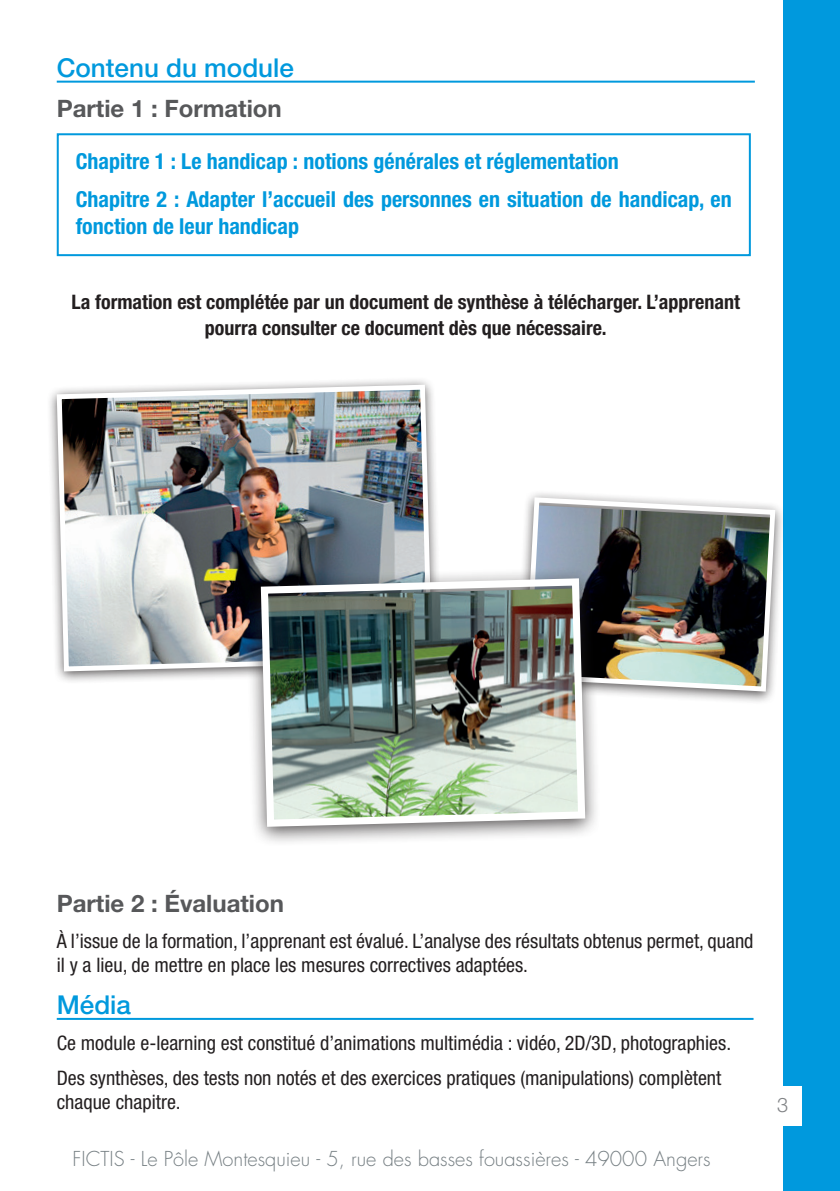
<style>
.page{position:relative;width:840px;height:1191px;background:#fff}
.page>*{position:absolute;margin:0;border:0;box-sizing:border-box;transform-origin:0 0}
.t1{font:500 26px "Helvetica Neue";color:#09d}
.t2{font:700 24px "Helvetica Neue";color:#57585a}
.t3{font:700 condensed 22px/37.8px "Helvetica Neue";color:#09d}
.t4{font:condensed 20px/24px "Helvetica Neue";color:#231f20}
.t5{font:700 condensed 20px/26.4px "Helvetica Neue";color:#231f20;text-align:center}
.t6{font:300 20px "Futura";color:#767f83}
.t7{font:300 20px "Helvetica Neue";color:#808285}
</style>
<div class="page">
<div style="left:782px;top:0;width:57px;height:1191px;background:#09d"></div>
<div style="left:764px;top:1086px;width:37px;height:39px;background:#fff"></div>
<hr style="left:57px;top:81px;width:697px;height:2px;background:#09d">
<hr style="left:57px;top:1018px;width:696px;height:2px;background:#09d">
<div style="left:57px;top:133px;width:693px;height:123px;border:2px solid #09d"></div>
<div style="left:46px;top:377px;width:396px;height:308px;background:#231f20;opacity:.75"></div>
<img style="left:54px;top:382px;width:380px;height:292px">
<div style="left:514px;top:490px;width:271px;height:214px;background:#231f20;opacity:.75"></div>
<img style="left:522px;top:495px;width:255px;height:199px">
<div style="left:245px;top:566px;width:355px;height:280px;background:#231f20;opacity:.75"></div>
<img style="left:257px;top:574px;width:331px;height:256px">
<h1 class="t1" style="left:57px;top:52px;width:238px">Contenu du module</h1>
<p class="t2" style="left:57px;top:94px;width:226px">Partie 1 : Formation</p>
<p class="t3" style="left:76px;top:142px;width:657px">Chapitre 1 : Le handicap : notions générales et réglementation<br>Chapitre 2 : Adapter l’accueil des personnes en situation de handicap, en</p>
<p class="t3" style="left:76px;top:206px;width:225px">fonction de leur handicap</p>
<p class="t5" style="left:71px;top:288px;width:669px">La formation est complétée par un document de synthèse à télécharger. L’apprenant pourra consulter ce document dès que nécessaire.</p>
<p class="t2" style="left:57px;top:889px;width:229px">Partie 2 : Évaluation</p>
<p class="t4" style="left:57px;top:928px;width:698px">À l’issue de la formation, l’apprenant est évalué. L’analyse des résultats obtenus permet, quand il y a lieu, de mettre en place les mesures correctives adaptées.</p>
<h1 class="t1" style="left:57px;top:989px;width:76px">Média</h1>
<p class="t4" style="left:57px;top:1024px;width:675px;line-height:35.4px">Ce module e-learning est constitué d’animations multimédia : vidéo, 2D/3D, photographies.<br>Des synthèses, des tests non notés et des exercices pratiques (manipulations) complètent</p>
<p class="t4" style="left:57px;top:1089px;width:125px">chaque chapitre.</p>
<p class="t6" style="left:73px;top:1145px;width:639px">FICTIS - Le Pôle Montesquieu - 5, rue des basses fouassières - 49000 Angers</p>
<p class="t7" style="left:776px;top:1092px;width:13px">3</p>
</div>
